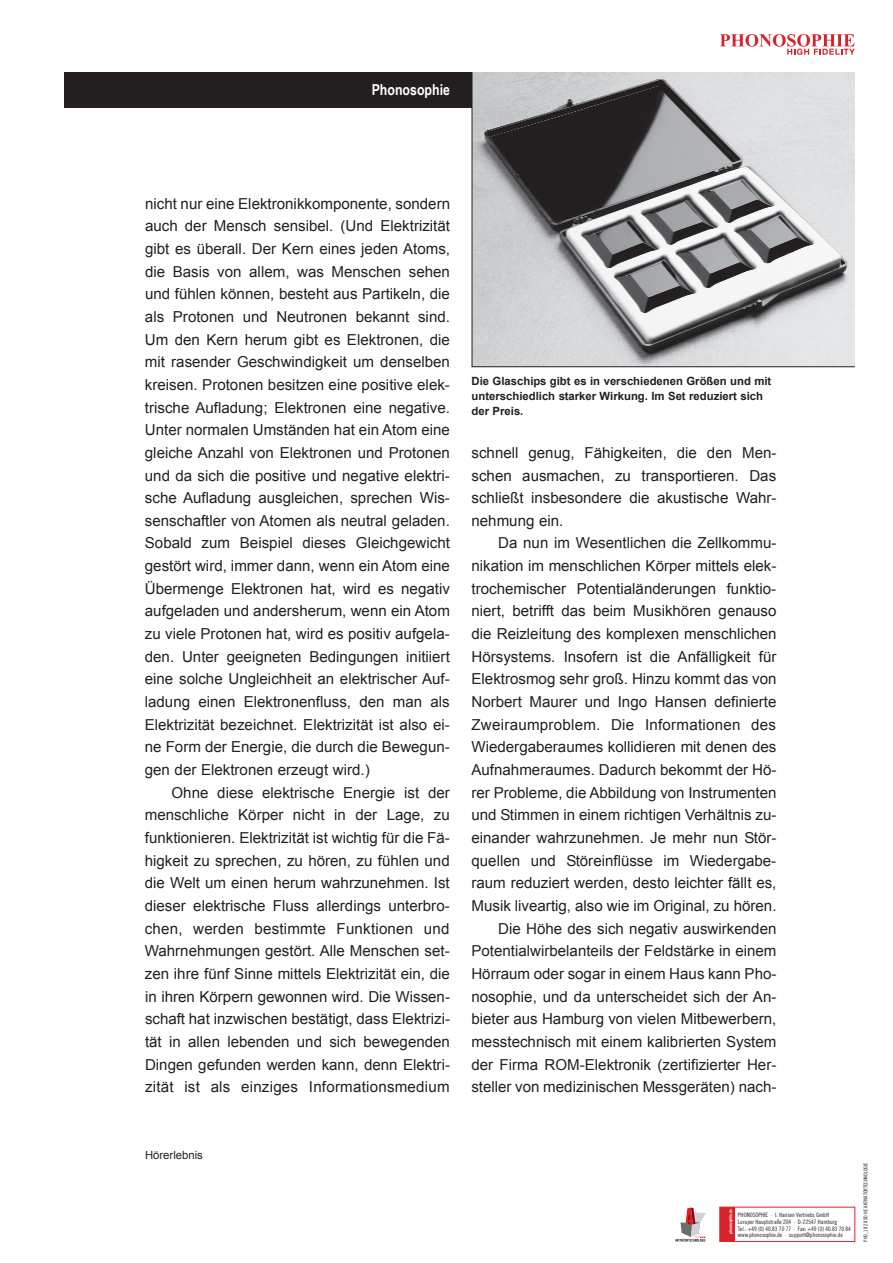
<style>
.page{position:relative;width:893px;height:1263px;background:#fff}
.page>*{position:absolute;margin:0;border:0;box-sizing:border-box;transform-origin:0 0}
.t1{font:15.15px/22.6px "Arial";color:#231f20;text-align:justify}
.t2{font:700 15.15px "Arial Narrow";color:#fff}
.t3{font:700 11.4px/15.1px "Arial";color:#231f20}
.t4{font:11.4px "Arial";color:#231f20}
.t5{font:6px/6.6px "Trade Gothic LT Com Cn 18";color:#231f20}
.t6{font:5.25px "Trade Gothic LT Com Cn 18";color:#231f20}
.t7{font:4.2px "Trade Gothic LT Com Bd Cn 20";color:#fff}
</style>
<div class="page">
<svg style="left:720px;top:34px;width:135px;height:21px"></svg>
<div style="left:720px;top:1207px;width:14px;height:34px;background:#d62229"></div>
<svg style="left:675px;top:1207px;width:31px;height:34px"></svg>
<div style="left:64px;top:73px;width:407px;height:35px;background:#231f20"></div>
<svg style="left:471px;top:73px;width:384px;height:294px;background:#a7a7a9"></svg>
<p class="t2" style="left:372px;top:79px;width:80px">Phonosophie</p>
<p class="t1" style="left:145px;top:192px;width:307px">nicht nur eine Elektronikkomponente, sondern auch der Mensch sensibel. (Und Elektrizität gibt es überall. Der Kern eines jeden Atoms, die Basis von allem, was Menschen sehen und fühlen können, besteht aus Partikeln, die als Protonen und Neutronen bekannt sind.<br>Um den Kern herum gibt es Elektronen, die mit rasender Geschwindigkeit um denselben kreisen. Protonen besitzen eine positive elek&shy;trische Aufladung; Elektronen eine negative.<br>Unter normalen Umständen hat ein Atom eine gleiche Anzahl von Elektronen und Protonen und da sich die positive und negative elektri&shy;sche Aufladung ausgleichen, sprechen Wis&shy;senschaftler von Atomen als neutral geladen.<br>Sobald zum Beispiel dieses Gleichgewicht gestört wird, immer dann, wenn ein Atom eine Übermenge Elektronen hat, wird es negativ aufgeladen und andersherum, wenn ein Atom zu viele Protonen hat, wird es positiv aufgela&shy;den. Unter geeigneten Bedingungen initiiert eine solche Ungleichheit an elektrischer Auf&shy;ladung einen Elektronenfluss, den man als Elektrizität bezeichnet. Elektrizität ist also ei&shy;ne Form der Energie, die durch die Bewegun&shy;gen der Elektronen erzeugt wird.)</p>
<p class="t1" style="left:145px;top:781px;width:307px;text-indent:27px">Ohne diese elektrische Energie ist der menschliche Körper nicht in der Lage, zu funktionieren. Elektrizität ist wichtig für die Fä&shy;higkeit zu sprechen, zu hören, zu fühlen und die Welt um einen herum wahrzunehmen. Ist dieser elektrische Fluss allerdings unterbro&shy;chen, werden bestimmte Funktionen und Wahrnehmungen gestört. Alle Menschen set&shy;zen ihre fünf Sinne mittels Elektrizität ein, die in ihren Körpern gewonnen wird. Die Wissen&shy;schaft hat inzwischen bestätigt, dass Elektrizi&shy;tät in allen lebenden und sich bewegenden Dingen gefunden werden kann, denn Elektri&shy;zität ist als einziges Informationsmedium</p>
<p class="t3" style="left:471px;top:374px;width:301px">Die Glaschips gibt es in verschiedenen Größen und mit unterschiedlich starker Wirkung. Im Set reduziert sich der Preis.</p>
<p class="t1" style="left:471px;top:441px;width:307px">schnell genug, Fähigkeiten, die den Men&shy;schen ausmachen, zu transportieren. Das schließt insbesondere die akustische Wahr&shy;nehmung ein.</p>
<p class="t1" style="left:471px;top:532px;width:307px;text-align:right">Da nun im Wesentlichen die Zellkommu&shy;nikation im menschlichen Körper mittels elek&shy;trochemischer Potentialänderungen funktio&shy;niert, betrifft das beim Musikhören genauso die Reizleitung des komplexen menschlichen Hörsystems. Insofern ist die Anfälligkeit für Elektrosmog sehr groß. Hinzu kommt das von Norbert Maurer und Ingo Hansen definierte Zweiraumproblem. Die Informationen des Wiedergaberaumes kollidieren mit denen des Aufnahmeraumes. Dadurch bekommt der Hö&shy;rer Probleme, die Abbildung von Instrumenten und Stimmen in einem richtigen Verhältnis zu&shy;einander wahrzunehmen. Je mehr nun Stör&shy;quellen und Störeinflüsse im Wiedergabe&shy;raum reduziert werden, desto leichter fällt es, Musik liveartig, also wie im Original, zu hören.<br>Die Höhe des sich negativ auswirkenden Potentialwirbelanteils der Feldstärke in einem Hörraum oder sogar in einem Haus kann Pho&shy;nosophie, und da unterscheidet sich der An&shy;bieter aus Hamburg von vielen Mitbewerbern, messtechnisch mit einem kalibrierten System der Firma ROM-Elektronik (zertifizierter Her&shy;steller von medizinischen Messgeräten) nach-</p>
<p class="t4" style="left:145px;top:1148px;width:59px">Hörerlebnis</p>
<p class="t7" style="left:728px;top:1233px;width:26px;rotate:-90deg">phonosophie.de</p>
<p class="t5" style="left:738px;top:1212px;width:115px">PHONOSOPHIE · I. Hansen Vertriebs GmbH<br>Luruper Hauptstraße 204 · D-22547 Hamburg<br>Tel.: +49 (0) 40.83 70 77 · Fax: +49 (0) 40.83 70 84 www.phonosophie.de · support@phonosophie.de</p>
<p class="t6" style="left:862px;top:1242px;width:81px;rotate:-90deg">PHO_18 28 SD HE AKTIVATORTECHNOLOGIE</p>
</div>
